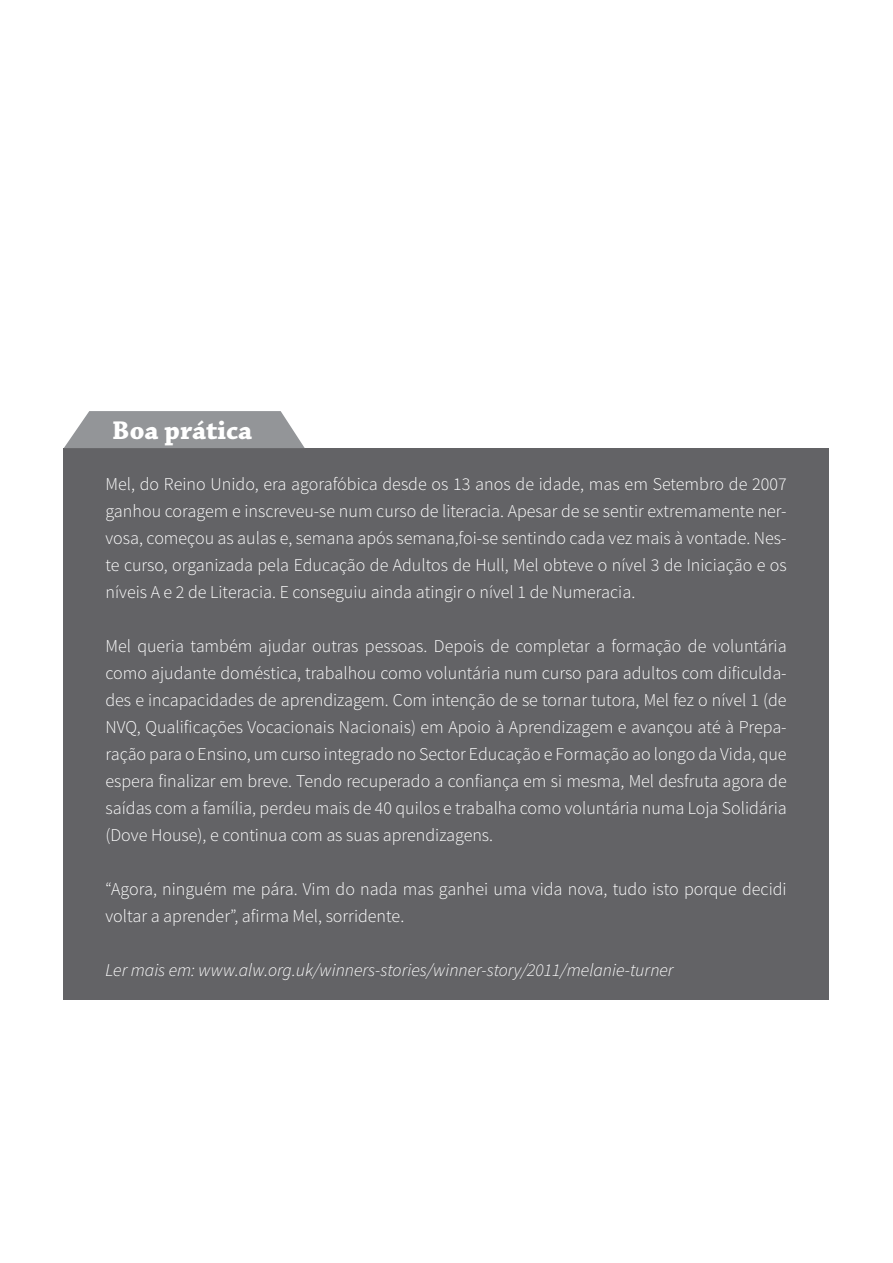
<style>
.page{position:relative;width:893px;height:1263px;background:#fff}
.page>*{position:absolute;margin:0;border:0;box-sizing:border-box;transform-origin:0 0}
.otsikko{font:700 27px "Chaparral Pro";color:#fff}
.boksi{font:300 18px/27px "Source Sans Pro";color:#fff;text-align:justify}
.boksi-2{font:italic 300 18px "Source Sans Pro";color:#fff}
</style>
<div class="page">
<div style="left:64px;top:448px;width:765px;height:551px;background:#636366"></div>
<svg style="left:64px;top:411px;width:241px;height:37px"></svg>
<p class="otsikko" style="left:112px;top:414px;width:142px">Boa prática</p>
<p class="boksi" style="left:105px;top:470px;width:683px">Mel, do Reino Unido, era agorafóbica desde os 13 anos de idade, mas em Setembro de 2007 ganhou coragem e inscreveu-se num curso de literacia. Apesar de se sentir extremamente ner&shy;vosa, começou as aulas e, semana após semana,foi-se sentindo cada vez mais à vontade. Nes&shy;te curso, organizada pela Educação de Adultos de Hull, Mel obteve o nível 3 de Iniciação e os níveis A e 2 de Literacia. E conseguiu ainda atingir o nível 1 de Numeracia.</p>
<p class="boksi" style="left:105px;top:632px;width:683px">Mel queria também ajudar outras pessoas. Depois de completar a formação de voluntária como ajudante doméstica, trabalhou como voluntária num curso para adultos com dificulda&shy;des e incapacidades de aprendizagem. Com intenção de se tornar tutora, Mel fez o nível 1 (de NVQ, Qualificações Vocacionais Nacionais) em Apoio à Aprendizagem e avançou até à Prepa&shy;ração para o Ensino, um curso integrado no Sector Educação e Formação ao longo da Vida, que espera finalizar em breve. Tendo recuperado a confiança em si mesma, Mel desfruta agora de saídas com a família, perdeu mais de 40 quilos e trabalha como voluntária numa Loja Solidária (Dove House), e continua com as suas aprendizagens.</p>
<p class="boksi" style="left:105px;top:875px;width:683px">“Agora, ninguém me pára. Vim do nada mas ganhei uma vida nova, tudo isto porque decidi voltar a aprender”, afirma Mel, sorridente.</p>
<p class="boksi-2" style="left:105px;top:959px;width:570px">Ler mais em: www.alw.org.uk/winners-stories/winner-story/2011/melanie-turner</p>
</div>
